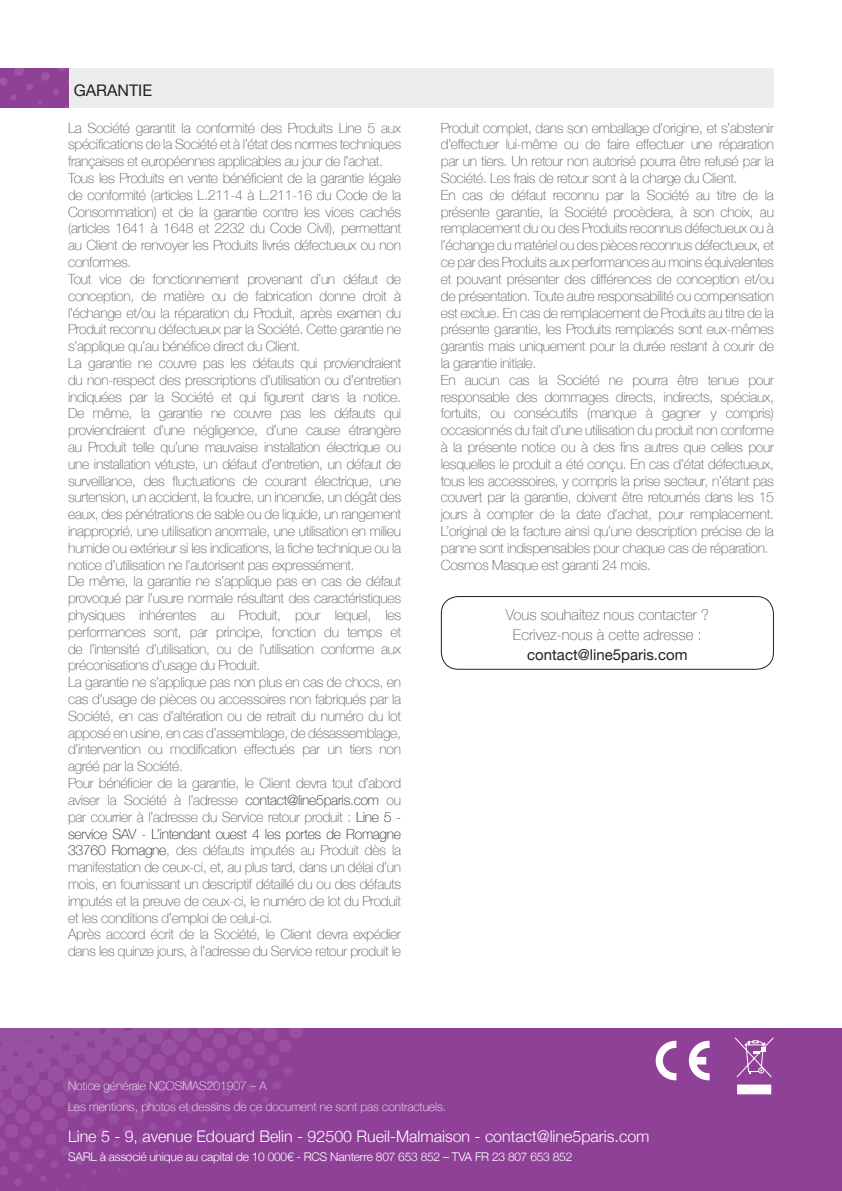
<style>
.page{position:relative;width:842px;height:1191px;background:#fff}
.page>*{position:absolute;margin:0;border:0;box-sizing:border-box;transform-origin:0 0}
.t1{font:300 16px "Helvetica Neue";color:#fff}
.t2{font:16px "Helvetica Neue";color:#231f20}
.t3{font:100 15px/20px "Helvetica Neue";color:#57585a;text-align:center}
.t4{font:100 14px/16.8px "Helvetica Neue";letter-spacing:-.02em;color:#57585a;text-align:justify}
.t5{font:100 12px "Helvetica Neue";color:#fff}
.t6{font:300 12px "Helvetica Neue";letter-spacing:-.02em;color:#fff}
.s1{color:#231f20}
.s2{font-weight:400;color:#231f20}
</style>
<div class="page">
<div style="left:0;top:1028px;width:842px;height:163px;background:#8f4198"></div>
<svg style="left:0;top:1028px;width:303px;height:163px"></svg>
<div style="left:68px;top:68px;width:706px;height:40px;background:#ececee"></div>
<div style="left:0;top:68px;width:68px;height:40px;background:#8f4198"></div>
<svg style="left:57px;top:68px;width:9px;height:3px"></svg>
<svg style="left:14px;top:68px;width:10px;height:8px"></svg>
<svg style="left:41px;top:72px;width:9px;height:9px"></svg>
<svg style="left:0;top:78px;width:7px;height:7px"></svg>
<svg style="left:26px;top:83px;width:7px;height:7px"></svg>
<svg style="left:53px;top:89px;width:6px;height:6px"></svg>
<svg style="left:11px;top:95px;width:5px;height:5px"></svg>
<svg style="left:38px;top:101px;width:4px;height:4px"></svg>
<div style="left:441px;top:596px;width:333px;height:74px;border:1px solid #231f20;border-radius:17px"></div>
<svg style="left:688px;top:1040px;width:22px;height:41px"></svg>
<svg style="left:655px;top:1040px;width:22px;height:41px"></svg>
<svg style="left:734px;top:1037px;width:40px;height:41px"></svg>
<div style="left:737px;top:1084px;width:34px;height:10px;background:#fff;border:2px solid #fff"></div>
<p class="t2" style="left:74px;top:78px;width:80px">GARANTIE</p>
<p class="t4" style="left:68px;top:119px;width:335px">La Société garantit la conformité des Produits Line 5 aux spécifications de la Société et à l’état des normes techniques françaises et européennes applicables au jour de l’achat.</p>
<p class="t4" style="left:68px;top:169px;width:335px">Tous les Produits en vente bénéficient de la garantie légale de conformité (articles L.211-4 à L.211-16 du Code de la Consommation) et de la garantie contre les vices cachés (articles 1641 à 1648 et 2232 du Code Civil), permettant au Client de renvoyer les Produits livrés défectueux ou non conformes.</p>
<p class="t4" style="left:68px;top:270px;width:335px">Tout vice de fonctionnement provenant d’un défaut de conception, de matière ou de fabrication donne droit à l’échange et/ou la réparation du Produit, après examen du Produit reconnu défectueux par la Société. Cette garantie ne s’applique qu’au bénéfice direct du Client.</p>
<p class="t4" style="left:68px;top:354px;width:335px">La garantie ne couvre pas les défauts qui proviendraient du non-respect des prescriptions d’utilisation ou d’entretien indiquées par la Société et qui figurent dans la notice.<br>De même, la garantie ne couvre pas les défauts qui proviendraient d’une négligence, d’une cause étrangère au Produit telle qu’une mauvaise installation électrique ou une installation vétuste, un défaut d’entretien, un défaut de surveillance, des fluctuations de courant électrique, une surtension, un accident, la foudre, un incendie, un dégât des eaux, des pénétrations de sable ou de liquide, un rangement inapproprié, une utilisation anormale, une utilisation en milieu humide ou extérieur si les indications, la fiche technique ou la notice d’utilisation ne l’autorisent pas expressément.</p>
<p class="t4" style="left:68px;top:572px;width:335px">De même, la garantie ne s’applique pas en cas de défaut provoqué par l’usure normale résultant des caractéristiques physiques inhérentes au Produit, pour lequel, les performances sont, par principe, fonction du temps et de l’intensité d’utilisation, ou de l’utilisation conforme aux préconisations d’usage du Produit.</p>
<p class="t4" style="left:68px;top:673px;width:335px">La garantie ne s’applique pas non plus en cas de chocs, en cas d’usage de pièces ou accessoires non fabriqués par la Société, en cas d’altération ou de retrait du numéro du lot apposé en usine, en cas d’assemblage, de désassemblage, d’intervention ou modification effectués par un tiers non agréé par la Société.</p>
<p class="t4" style="left:68px;top:774px;width:335px">Pour bénéficier de la garantie, le Client devra tout d’abord aviser la Société à l’adresse <span class="s1">contact@line5paris.com</span> ou par courrier à l’adresse du Service retour produit : <span class="s1">Line 5 - service SAV - L’intendant ouest 4 les portes de Romagne 33760 Romagne</span>, des défauts imputés au Produit dès la manifestation de ceux-ci, et, au plus tard, dans un délai d’un mois, en fournissant un descriptif détaillé du ou des défauts imputés et la preuve de ceux-ci, le numéro de lot du Produit et les conditions d’emploi de celui-ci.</p>
<p class="t4" style="left:68px;top:925px;width:335px">Après accord écrit de la Société, le Client devra expédier dans les quinze jours, à l’adresse du Service retour produit le</p>
<p class="t4" style="left:441px;top:119px;width:335px">Produit complet, dans son emballage d’origine, et s’abstenir d’effectuer lui-même ou de faire effectuer une réparation par un tiers. Un retour non autorisé pourra être refusé par la Société. Les frais de retour sont à la charge du Client.</p>
<p class="t4" style="left:441px;top:186px;width:335px">En cas de défaut reconnu par la Société au titre de la présente garantie, la Société procèdera, à son choix, au remplacement du ou des Produits reconnus défectueux ou à l’échange du matériel ou des pièces reconnus défectueux, et ce par des Produits aux performances au moins équivalentes et pouvant présenter des différences de conception et/ou de présentation. Toute autre responsabilité ou compensation est exclue. En cas de remplacement de Produits au titre de la présente garantie, les Produits remplacés sont eux-mêmes garantis mais uniquement pour la durée restant à courir de la garantie initiale.</p>
<p class="t4" style="left:441px;top:371px;width:335px">En aucun cas la Société ne pourra être tenue pour responsable des dommages directs, indirects, spéciaux, fortuits, ou consécutifs (manque à gagner y compris) occasionnés du fait d’une utilisation du produit non conforme à la présente notice ou à des fins autres que celles pour lesquelles le produit a été conçu. En cas d’état défectueux, tous les accessoires, y compris la prise secteur, n’étant pas couvert par la garantie, doivent être retournés dans les 15 jours à compter de la date d’achat, pour remplacement.<br>L’original de la facture ainsi qu’une description précise de la panne sont indispensables pour chaque cas de réparation.</p>
<p class="t4" style="left:441px;top:555px;width:212px">Cosmos Masque est garanti 24 mois.</p>
<p class="t3" style="left:506px;top:604px;width:205px">Vous souhaitez nous contacter ?</p>
<p class="t3" style="left:513px;top:624px;width:190px">Ecrivez-nous à cette adresse : <span class="s2">contact@line5paris.com</span></p>
<p class="t5" style="left:68px;top:1077px;width:200px">Notice générale NCOSMAS201907 – A</p>
<p class="t5" style="left:68px;top:1097px;width:380px">Les mentions, photos et dessins de ce document ne sont pas contractuels.</p>
<p class="t1" style="left:68px;top:1123px;width:583px">Line 5 - 9, avenue Edouard Belin - 92500 Rueil-Malmaison - contact@line5paris.com</p>
<p class="t6" style="left:68px;top:1146px;width:506px">SARL à associé unique au capital de 10 000€ - RCS Nanterre 807 653 852 – TVA FR 23 807 653 852</p>
</div>
